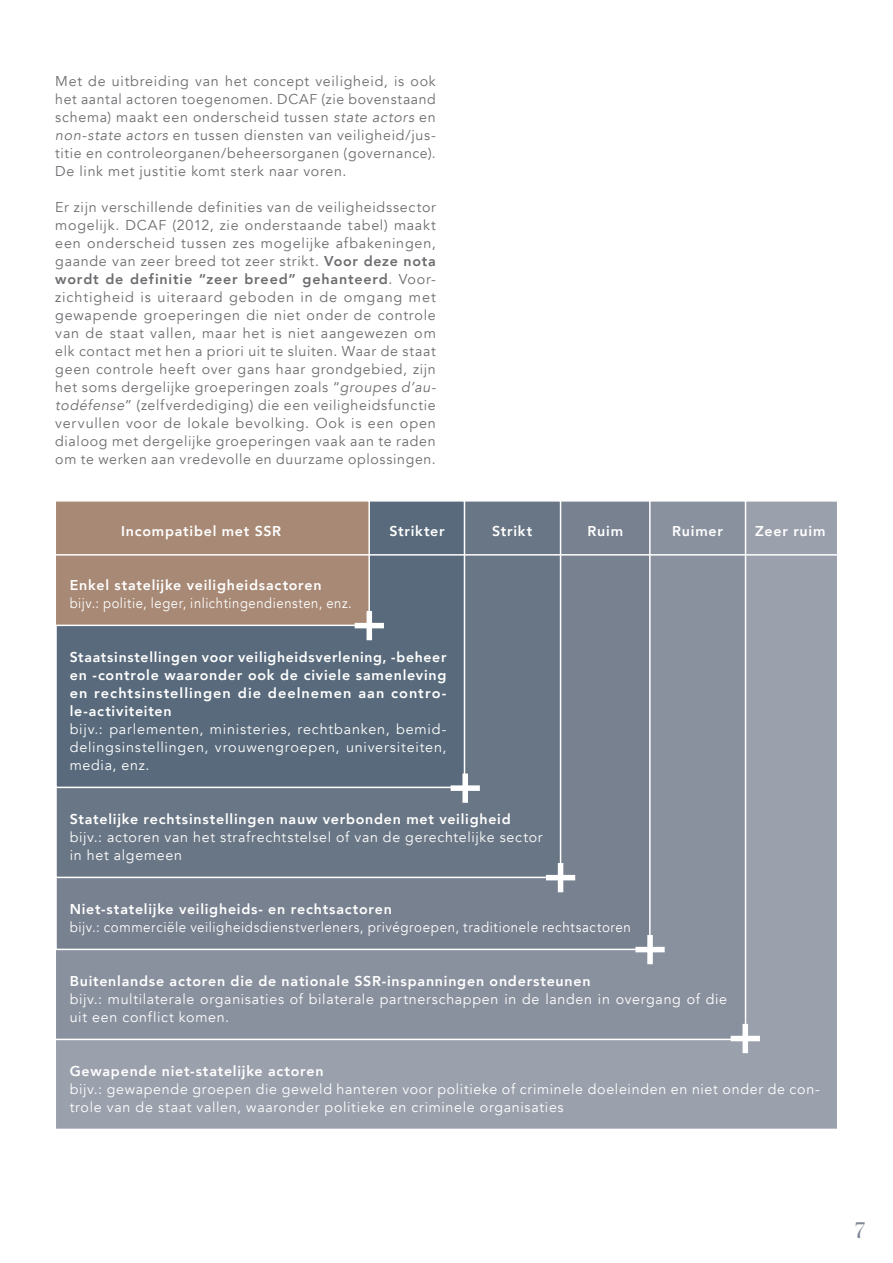
<style>
.page{position:relative;width:893px;height:1263px;background:#fff}
.page>*{position:absolute;margin:0;border:0;box-sizing:border-box;transform-origin:0 0}
.t1{font:800 54px "Avenir";color:#fff}
.t2{font:22.5px "Moderno FB";color:#808997}
.t3{font:14.25px/18px "Avenir";letter-spacing:.045em;color:#6c6d70;text-align:justify}
.t4{font:14.25px/18px "Avenir";letter-spacing:.05em;color:#fff}
.t5{font:800 14.25px/18px "Avenir";letter-spacing:.055em;color:#fff;text-align:justify}
.t6{font:14.25px "Avenir";letter-spacing:.05em;color:#fff;scale:.94 1}
.t7{font:14.25px "Avenir";letter-spacing:.05em;color:#fff;scale:.91 1}
.s1{font-style:italic}
.s2{font-weight:800}
</style>
<div class="page">
<div style="left:55px;top:500px;width:783px;height:630px;background:#9aa0ac;border:2px solid #fff"></div>
<div style="left:55px;top:500px;width:691px;height:540px;background:#8a919e;border:2px solid #fff"></div>
<div style="left:55px;top:500px;width:596px;height:450px;background:#788190;border:2px solid #fff"></div>
<div style="left:55px;top:500px;width:506px;height:378px;background:#697685;border:2px solid #fff"></div>
<div style="left:55px;top:500px;width:410px;height:288px;background:#586a7b;border:2px solid #fff"></div>
<div style="left:55px;top:500px;width:315px;height:126px;background:#a78975;border:2px solid #fff"></div>
<hr style="left:48px;top:554px;width:790px;height:2px;background:#fff">
<p class="t3" style="left:55px;top:72px;width:382px">Met de uitbreiding van het concept veiligheid, is ook het aantal actoren toegenomen. DCAF (zie bovenstaand schema) maakt een onderscheid tussen <span class="s1">state actors</span> en <span class="s1">non-state actors</span> en tussen diensten van veiligheid/jus&shy;titie en controleorganen/beheersorganen (governance).<br>De link met justitie komt sterk naar voren.</p>
<p class="t3" style="left:55px;top:198px;width:382px">Er zijn verschillende definities van de veiligheidssector mogelijk. DCAF (2012, zie onderstaande tabel) maakt een onderscheid tussen zes mogelijke afbakeningen, gaande van zeer breed tot zeer strikt. <span class="s2">Voor deze nota wordt de definitie “zeer breed” gehanteerd</span>. Voor&shy;zichtigheid is uiteraard geboden in de omgang met gewapende groeperingen die niet onder de controle van de staat vallen, maar het is niet aangewezen om elk contact met hen a priori uit te sluiten. Waar de staat geen controle heeft over gans haar grondgebied, zijn het soms dergelijke groeperingen zoals “<span class="s1">groupes d’au&shy;todéfense</span>” (zelfverdediging) die een veiligheidsfunctie vervullen voor de lokale bevolking. Ook is een open dialoog met dergelijke groeperingen vaak aan te raden om te werken aan vredevolle en duurzame oplossingen.</p>
<p class="t5" style="left:121px;top:522px;width:162px">Incompatibel met SSR</p>
<p class="t5" style="left:389px;top:522px;width:57px">Strikter</p>
<p class="t5" style="left:492px;top:522px;width:42px">Strikt</p>
<p class="t5" style="left:588px;top:522px;width:37px">Ruim</p>
<p class="t5" style="left:672px;top:522px;width:52px">Ruimer</p>
<p class="t5" style="left:755px;top:522px;width:72px">Zeer ruim</p>
<p class="t5" style="left:70px;top:576px;width:254px">Enkel statelijke veiligheidsactoren</p>
<p class="t7" style="left:70px;top:595px;width:311px">bijv.: politie, leger, inlichtingendiensten, enz.</p>
<p class="t1" style="left:351px;top:581px;width:37px">+</p>
<p class="t5" style="left:70px;top:648px;width:378px">Staatsinstellingen voor veiligheidsverlening, -beheer en -controle waaronder ook de civiele samenleving en rechtsinstellingen die deelnemen aan contro&shy;le-activiteiten</p>
<p class="t4" style="left:70px;top:720px;width:378px;text-align:justify">bijv.: parlementen, ministeries, rechtbanken, bemid&shy;delingsinstellingen, vrouwengroepen, universiteiten, media, enz.</p>
<p class="t1" style="left:447px;top:744px;width:37px">+</p>
<p class="t5" style="left:70px;top:810px;width:442px">Statelijke rechtsinstellingen nauw verbonden met veiligheid</p>
<p class="t4" style="left:70px;top:828px;width:474px">bijv.: actoren van het strafrechtstelsel of van de gerechtelijke sector in het algemeen</p>
<p class="t5" style="left:70px;top:900px;width:324px">Niet-statelijke veiligheids- en rechtsactoren</p>
<p class="t6" style="left:70px;top:919px;width:599px">bijv.: commerciële veiligheidsdienstverleners, privégroepen, traditionele rechtsactoren</p>
<p class="t5" style="left:70px;top:972px;width:522px">Buitenlandse actoren die de nationale SSR-inspanningen ondersteunen</p>
<p class="t4" style="left:70px;top:990px;width:659px">bijv.: multilaterale organisaties of bilaterale partnerschappen in de landen in overgang of die uit een conflict komen.</p>
<p class="t1" style="left:543px;top:833px;width:37px">+</p>
<p class="t1" style="left:632px;top:905px;width:37px">+</p>
<p class="t1" style="left:727px;top:994px;width:37px">+</p>
<p class="t5" style="left:70px;top:1062px;width:255px">Gewapende niet-statelijke actoren</p>
<p class="t4" style="left:70px;top:1080px;width:752px">bijv.: gewapende groepen die geweld hanteren voor politieke of criminele doeleinden en niet onder de con&shy;trole van de staat vallen, waaronder politieke en criminele organisaties</p>
<h2 class="t2" style="left:855px;top:1218px;width:11px">7</h2>
</div>
